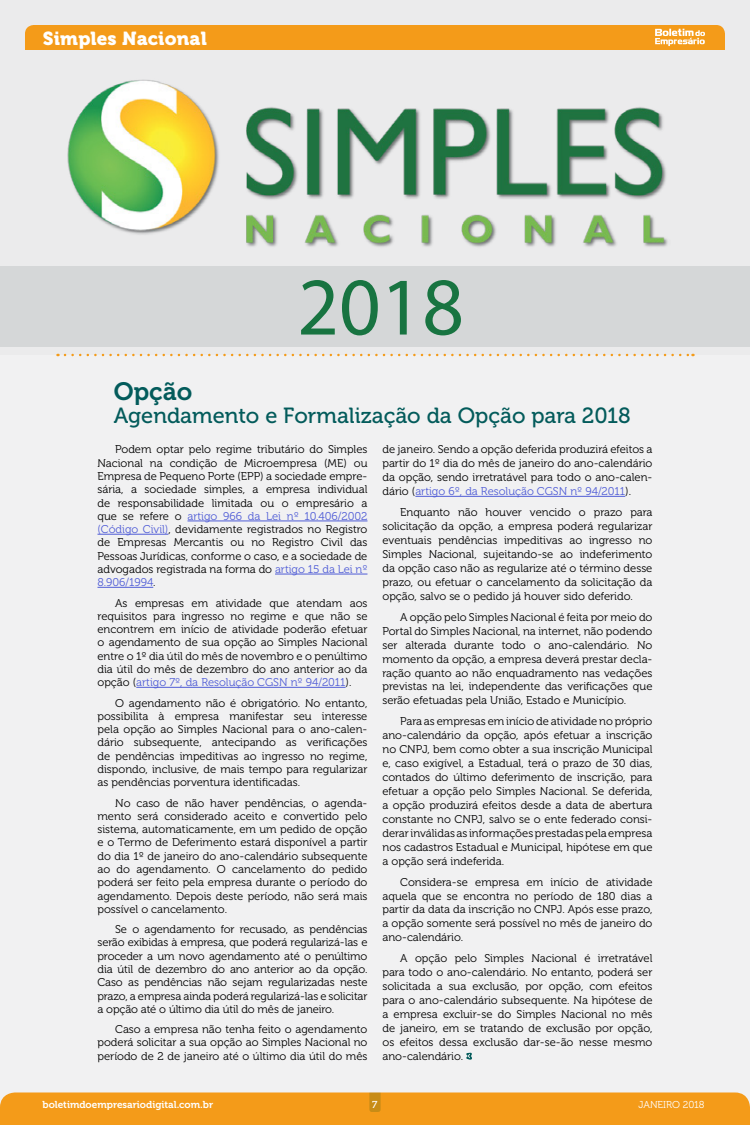
<style>
.page{position:relative;width:750px;height:1125px;background:#f1f1f2}
.page>*{position:absolute;margin:0;border:0;box-sizing:border-box;transform-origin:0 0}
.t1{font:82.5px "Myriad Pro";color:#187441}
.t2{font:25px "Museo 700";color:#035b5b}
.t3{font:21.88px "Museo 500";color:#035b5b}
.t4{font:18.75px "Museo 900";letter-spacing:.01em;color:#fff}
.t5{font:11.25px/13.2px "Museo 300";color:#000;text-align:justify}
.t6{font:10px "Museo 700";color:#fff}
.t7{font:10px "Museo 300";letter-spacing:-.005em;color:#fff}
.t8{font:10px "Museo 500";color:#fff}
.s1{color:#4f5cd6}
</style>
<div class="page">
<div style="left:0;top:1092px;width:750px;height:33px;background:#f49b19"></div>
<hr style="left:188px;top:521px;width:180px;height:1px;background:#4f5cd6">
<hr style="left:98px;top:534px;width:70px;height:1px;background:#4f5cd6">
<hr style="left:275px;top:574px;width:92px;height:1px;background:#4f5cd6">
<hr style="left:98px;top:587px;width:55px;height:1px;background:#4f5cd6">
<hr style="left:136px;top:687px;width:210px;height:1px;background:#4f5cd6">
<div style="left:0;top:0;width:750px;height:355px;background:#ebebec"></div>
<div style="left:0;top:266px;width:750px;height:81px;background:#d5d7d8"></div>
<img style="left:67px;top:79px;width:601px;height:168px">
<div style="left:25px;top:25px;width:700px;height:25px;background:#f49b19"></div>
<hr style="left:415px;top:496px;width:210px;height:1px;background:#4f5cd6">
<svg style="left:466px;top:1053px;width:6px;height:7px"></svg>
<svg style="left:65px;top:354px;width:628px;height:2px"></svg>
<h3 class="t4" style="left:43px;top:27px;width:166px">Simples Nacional</h3>
<h1 class="t1" style="left:297px;top:256px;width:168px">2018</h1>
<h2 class="t2" style="left:114px;top:377px;width:80px">Opção</h2>
<h3 class="t3" style="left:114px;top:403px;width:519px">Agendamento e Formalização da Opção para 2018</h3>
<p class="t5" style="left:97px;top:443px;width:272px;text-indent:18px">Podem optar pelo regime tributário do Simples Nacional na condição de Microempresa (ME) ou Empresa de Pequeno Porte (EPP) a sociedade empre&shy;sária, a sociedade simples, a empresa individual de responsabilidade limitada ou o empresário a que se refere o <span class="s1">artigo 966 da Lei nº 10.406/2002 (Código Civil)</span>, devidamente registrados no Registro de Empresas Mercantis ou no Registro Civil das Pessoas Jurídicas, conforme o caso, e a sociedade de advogados registrada na forma do <span class="s1">artigo 15 da Lei nº 8.906/1994</span>.</p>
<p class="t5" style="left:97px;top:596px;width:272px;text-indent:18px">As empresas em atividade que atendam aos requisitos para ingresso no regime e que não se encontrem em início de atividade poderão efetuar o agendamento de sua opção ao Simples Nacional entre o 1º dia útil do mês de novembro e o penúltimo dia útil do mês de dezembro do ano anterior ao da opção (<span class="s1">artigo 7º, da Resolução CGSN nº 94/2011</span>).</p>
<p class="t5" style="left:97px;top:696px;width:272px;text-indent:18px">O agendamento não é obrigatório. No entanto, possibilita à empresa manifestar seu interesse pela opção ao Simples Nacional para o ano-calen&shy;dário subsequente, antecipando as verificações de pendências impeditivas ao ingresso no regime, dispondo, inclusive, de mais tempo para regularizar as pendências porventura identificadas.</p>
<p class="t5" style="left:97px;top:796px;width:272px;text-indent:18px">No caso de não haver pendências, o agenda&shy;mento será considerado aceito e convertido pelo sistema, automaticamente, em um pedido de opção e o Termo de Deferimento estará disponível a partir do dia 1º de janeiro do ano-calendário subsequente ao do agendamento. O cancelamento do pedido poderá ser feito pela empresa durante o período do agendamento. Depois deste período, não será mais possível o cancelamento.</p>
<p class="t5" style="left:97px;top:923px;width:272px;text-indent:18px">Se o agendamento for recusado, as pendências serão exibidas à empresa, que poderá regularizá-las e proceder a um novo agendamento até o penúltimo dia útil de dezembro do ano anterior ao da opção.<br>Caso as pendências não sejam regularizadas neste prazo, a empresa ainda poderá regularizá-las e solicitar a opção até o último dia útil do mês de janeiro.</p>
<p class="t5" style="left:97px;top:1023px;width:272px;text-indent:18px">Caso a empresa não tenha feito o agendamento poderá solicitar a sua opção ao Simples Nacional no período de 2 de janeiro até o último dia útil do mês</p>
<p class="t5" style="left:382px;top:443px;width:272px;line-height:13.9px">de janeiro. Sendo a opção deferida produzirá efeitos a partir do 1º dia do mês de janeiro do ano-calendário da opção, sendo irretratável para todo o ano-calen&shy;dário (<span class="s1">artigo 6º, da Resolução CGSN nº 94/2011</span>).</p>
<p class="t5" style="left:382px;top:506px;width:272px;line-height:13.9px;text-indent:18px">Enquanto não houver vencido o prazo para solicitação da opção, a empresa poderá regularizar eventuais pendências impeditivas ao ingresso no Simples Nacional, sujeitando-se ao indeferimento da opção caso não as regularize até o término desse prazo, ou efetuar o cancelamento da solicitação da opção, salvo se o pedido já houver sido deferido.</p>
<p class="t5" style="left:382px;top:610px;width:272px;line-height:13.9px;text-indent:18px">A opção pelo Simples Nacional é feita por meio do Portal do Simples Nacional, na internet, não podendo ser alterada durante todo o ano-calendário. No momento da opção, a empresa deverá prestar decla&shy;ração quanto ao não enquadramento nas vedações previstas na lei, independente das verificações que serão efetuadas pela União, Estado e Município.</p>
<p class="t5" style="left:382px;top:715px;width:272px;line-height:13.9px;text-indent:18px">Para as empresas em início de atividade no próprio ano-calendário da opção, após efetuar a inscrição no CNPJ, bem como obter a sua inscrição Municipal e, caso exigível, a Estadual, terá o prazo de 30 dias, contados do último deferimento de inscrição, para efetuar a opção pelo Simples Nacional. Se deferida, a opção produzirá efeitos desde a data de abertura constante no CNPJ, salvo se o ente federado consi&shy;derar inválidas as informações prestadas pela empresa nos cadastros Estadual e Municipal, hipótese em que a opção será indeferida.</p>
<p class="t5" style="left:382px;top:875px;width:272px;line-height:13.9px;text-indent:18px">Considera-se empresa em início de atividade aquela que se encontra no período de 180 dias a partir da data da inscrição no CNPJ. Após esse prazo, a opção somente será possível no mês de janeiro do ano-calendário.</p>
<p class="t5" style="left:382px;top:952px;width:272px;line-height:13.9px;text-indent:18px">A opção pelo Simples Nacional é irretratável para todo o ano-calendário. No entanto, poderá ser solicitada a sua exclusão, por opção, com efeitos para o ano-calendário subsequente. Na hipótese de a empresa excluir-se do Simples Nacional no mês de janeiro, em se tratando de exclusão por opção, os efeitos dessa exclusão dar-se-ão nesse mesmo ano-calendário.</p>
<p class="t6" style="left:42px;top:1099px;width:172px">boletimdoempresariodigital.com.br</p>
<p class="t8" style="left:372px;top:1100px;width:7px">7</p>
<p class="t7" style="left:638px;top:1100px;width:68px">JANEIRO 2018</p>
</div>
